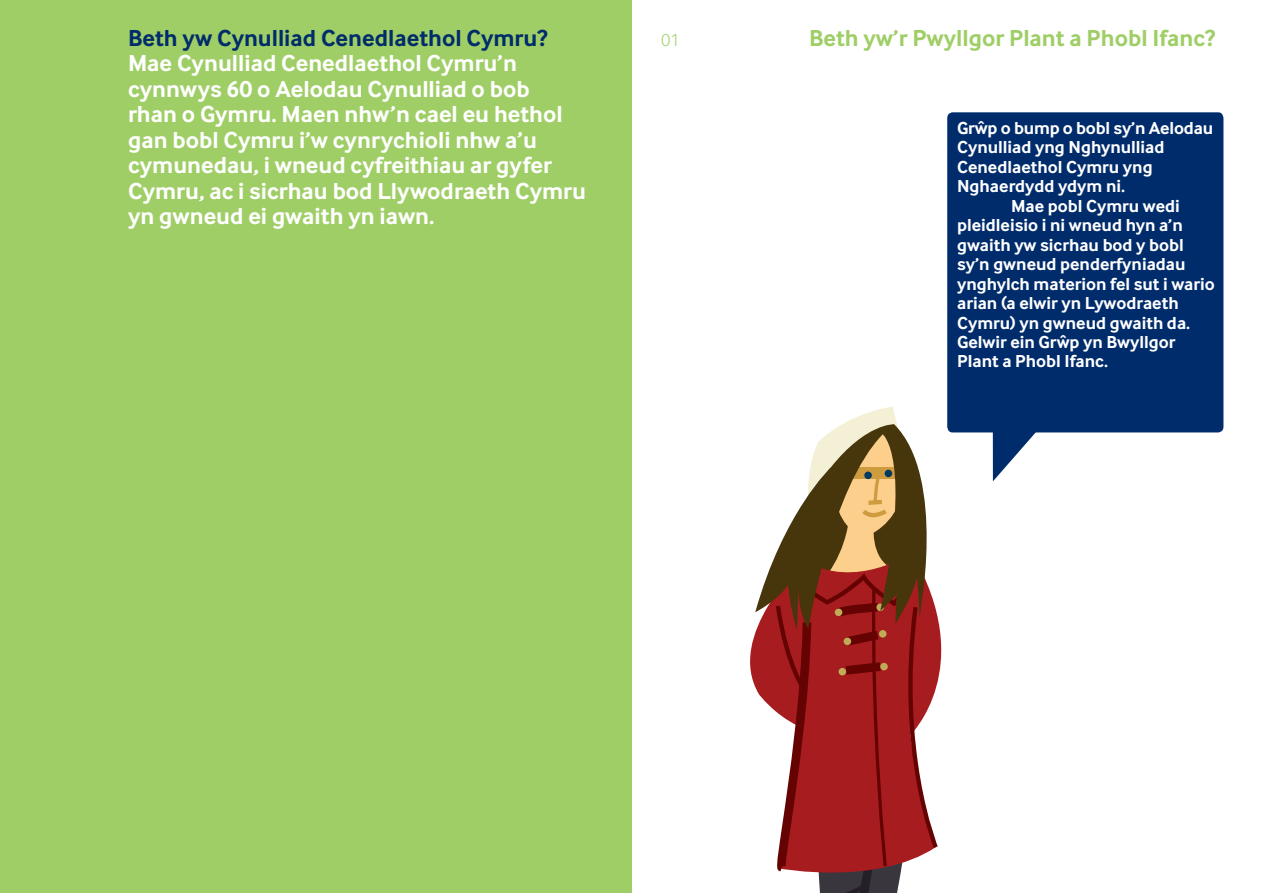
<style>
.page{position:relative;width:1263px;height:893px;background:#fff}
.page>*{position:absolute;margin:0;border:0;box-sizing:border-box;transform-origin:0 0}
.t1{font:700 24px/25.5px "Cynulliad Sans";color:#fff}
.t2{font:700 24px "Cynulliad Sans";color:#002c6b}
.t3{font:700 24px "Cynulliad Sans";color:#9fce66}
.t4{font:700 18px "Cynulliad Sans";color:#fff}
.t5{font:18px "Cynulliad Sans Lt";color:#9fce66}
</style>
<div class="page">
<div style="left:0;top:0;width:631px;height:893px;background:#9fce66"></div>
<div style="left:947px;top:112px;width:276px;height:320px;background:#002c6b;border-radius:6px"></div>
<svg style="left:993px;top:432px;width:43px;height:49px"></svg>
<svg style="left:755px;top:407px;width:187px;height:486px"></svg>
<h1 class="t2" style="left:128px;top:24px;width:421px">Beth yw Cynulliad Cenedlaethol Cymru?</h1>
<p class="t5" style="left:661px;top:30px;width:20px">01</p>
<h1 class="t3" style="left:809px;top:24px;width:408px">Beth yw’r Pwyllgor Plant a Phobl Ifanc?</h1>
<p class="t1" style="left:128px;top:50px;width:459px">Mae Cynulliad Cenedlaethol Cymru’n cynnwys 60 o Aelodau Cynulliad o bob<br>rhan o Gymru. Maen nhw’n cael eu hethol gan bobl Cymru i’w cynrychioli nhw a’u cymunedau, i wneud cyfreithiau ar gyfer Cymru, ac i sicrhau bod Llywodraeth Cymru yn gwneud ei gwaith yn iawn.</p>
<p class="t4" style="left:957px;top:117px;width:258px">Grŵp o bump o bobl sy’n Aelodau</p>
<p class="t4" style="left:957px;top:137px;width:209px">Cynulliad yng Nghynulliad</p>
<p class="t4" style="left:957px;top:156px;width:197px">Cenedlaethol Cymru yng</p>
<p class="t4" style="left:957px;top:176px;width:170px">Nghaerdydd ydym ni.</p>
<p class="t4" style="left:1011px;top:195px;width:170px">Mae pobl Cymru wedi</p>
<p class="t4" style="left:957px;top:215px;width:227px">pleidleisio i ni wneud hyn a’n</p>
<p class="t4" style="left:957px;top:234px;width:228px">gwaith yw sicrhau bod y bobl</p>
<p class="t4" style="left:957px;top:254px;width:230px">sy’n gwneud penderfyniadau</p>
<p class="t4" style="left:957px;top:273px;width:259px">ynghylch materion fel sut i wario</p>
<p class="t4" style="left:957px;top:293px;width:223px">arian (a elwir yn Lywodraeth</p>
<p class="t4" style="left:957px;top:312px;width:235px">Cymru) yn gwneud gwaith da.</p>
<p class="t4" style="left:957px;top:332px;width:220px">Gelwir ein Grŵp yn Bwyllgor</p>
<p class="t4" style="left:957px;top:351px;width:152px">Plant a Phobl Ifanc.</p>
</div>
